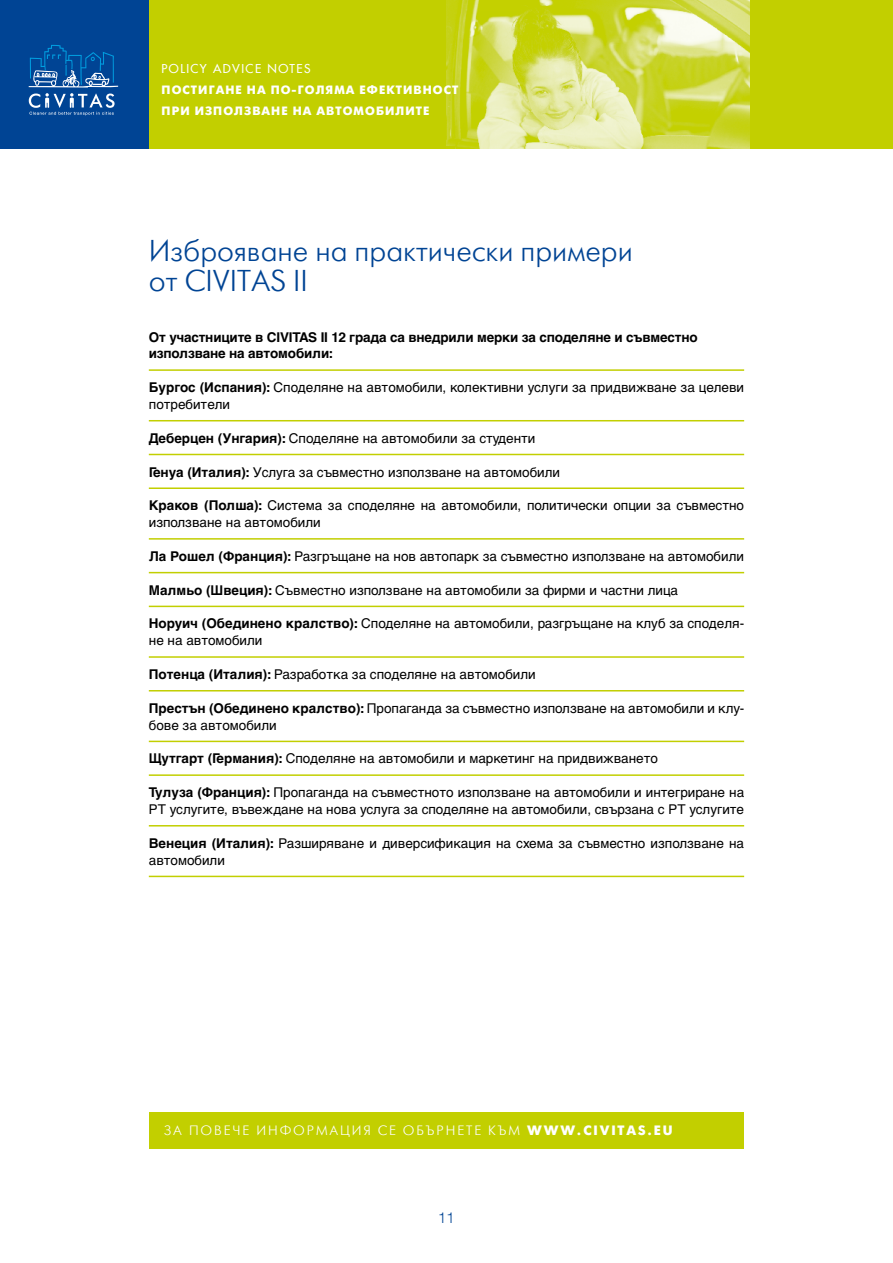
<style>
.page{position:relative;width:893px;height:1263px;background:#fff}
.page>*{position:absolute;margin:0;border:0;box-sizing:border-box;transform-origin:0 0}
.t1{font:300 30px/30px "Futura Futuris";color:#004494}
.t2{font:300 15px "Helvetica Neue LT Pro";color:#004494}
.t3{font:13.5px/16.8px "Helvetica Cyr Upright";color:#000}
.t4{font:700 13.5px/16.8px "Helvetica Cyr";letter-spacing:-.01em;color:#000}
.t5{font:300 13.5px "Futura Futuris";letter-spacing:.14em;color:#fff}
.t6{font:700 12px/21px "Futura Futuris";letter-spacing:.09em;color:#fff}
.t7{font:500 12px "Futura Com";letter-spacing:.12em;color:#fff}
.s1{font-family:"Helvetica Cyr";font-weight:700}
.s2{font-weight:700}
</style>
<div class="page">
<div style="left:0;top:0;width:893px;height:149px;background:#c2cf00"></div>
<div style="left:0;top:0;width:149px;height:149px;background:#004494"></div>
<svg style="left:29px;top:45px;width:89px;height:70px"></svg>
<img style="left:446px;top:0;width:304px;height:149px">
<hr style="left:149px;top:369px;width:595px;height:2px;background:#c2cf00">
<hr style="left:149px;top:420px;width:595px;height:1px;background:#c2cf00">
<hr style="left:149px;top:454px;width:595px;height:1px;background:#c2cf00">
<hr style="left:149px;top:487px;width:595px;height:2px;background:#c2cf00">
<hr style="left:149px;top:538px;width:595px;height:2px;background:#c2cf00">
<hr style="left:149px;top:572px;width:595px;height:1px;background:#c2cf00">
<hr style="left:149px;top:606px;width:595px;height:1px;background:#c2cf00">
<hr style="left:149px;top:656px;width:595px;height:2px;background:#c2cf00">
<hr style="left:149px;top:690px;width:595px;height:1px;background:#c2cf00">
<hr style="left:149px;top:741px;width:595px;height:1px;background:#c2cf00">
<hr style="left:149px;top:774px;width:595px;height:2px;background:#c2cf00">
<hr style="left:149px;top:825px;width:595px;height:1px;background:#c2cf00">
<hr style="left:149px;top:876px;width:595px;height:1px;background:#c2cf00">
<div style="left:149px;top:1112px;width:595px;height:36px;background:#c2cf00"></div>
<p class="t7" style="left:162px;top:60px;width:150px">POLICY ADVICE NOTES</p>
<p class="t6" style="left:162px;top:80px;width:298px">ПОСТИГАНЕ НА ПО-ГОЛЯМА ЕФЕКТИВНОСТ<br>ПРИ ИЗПОЛЗВАНЕ НА АВТОМОБИЛИТЕ</p>
<h1 class="t1" style="left:149px;top:237px;width:485px">Изброяване на практически примери от CIVITAS II</h1>
<p class="t4" style="left:149px;top:328px;width:550px">От участниците в CIVITAS II 12 града са внедрили мерки за споделяне и съвместно използване на автомобили:</p>
<p class="t3" style="left:149px;top:379px;width:597px"><span class="s1">Бургос (Испания):</span> Споделяне на автомобили, колективни услуги за придвижване за целеви потребители</p>
<p class="t3" style="left:149px;top:430px;width:388px"><span class="s1">Деберцен (Унгария):</span> Споделяне на автомобили за студенти</p>
<p class="t3" style="left:149px;top:463px;width:413px"><span class="s1">Генуа (Италия):</span> Услуга за съвместно използване на автомобили</p>
<p class="t3" style="left:149px;top:497px;width:597px"><span class="s1">Краков (Полша):</span> Система за споделяне на автомобили, политически опции за съвместно използване на автомобили</p>
<p class="t3" style="left:149px;top:548px;width:597px"><span class="s1">Ла Рошел (Франция):</span> Разгръщане на нов автопарк за съвместно използване на автомобили</p>
<p class="t3" style="left:149px;top:582px;width:531px"><span class="s1">Малмьо (Швеция):</span> Съвместно използване на автомобили за фирми и частни лица</p>
<p class="t3" style="left:149px;top:615px;width:597px"><span class="s1">Норуич (Обединено кралство):</span> Споделяне на автомобили, разгръщане на клуб за споделя&shy;не на автомобили</p>
<p class="t3" style="left:149px;top:666px;width:388px"><span class="s1">Потенца (Италия):</span> Разработка за споделяне на автомобили</p>
<p class="t3" style="left:149px;top:700px;width:597px"><span class="s1">Престън (Обединено кралство):</span> Пропаганда за съвместно използване на автомобили и клу&shy;бове за автомобили</p>
<p class="t3" style="left:149px;top:750px;width:511px"><span class="s1">Щутгарт (Германия):</span> Споделяне на автомобили и маркетинг на придвижването</p>
<p class="t3" style="left:149px;top:784px;width:597px"><span class="s1">Тулуза (Франция):</span> Пропаганда на съвместното използване на автомобили и интегриране на<br>РТ услугите, въвеждане на нова услуга за споделяне на автомобили, свързана с РТ услугите</p>
<p class="t3" style="left:149px;top:835px;width:597px"><span class="s1">Венеция (Италия):</span> Разширяване и диверсификация на схема за съвместно използване на автомобили</p>
<p class="t5" style="left:164px;top:1122px;width:510px">ЗА ПОВЕЧЕ ИНФОРМАЦИЯ СЕ ОБЪРНЕТЕ КЪМ <span class="s2">WWW.CIVITAS.EU</span></p>
<p class="t2" style="left:438px;top:1208px;width:18px">11</p>
</div>
